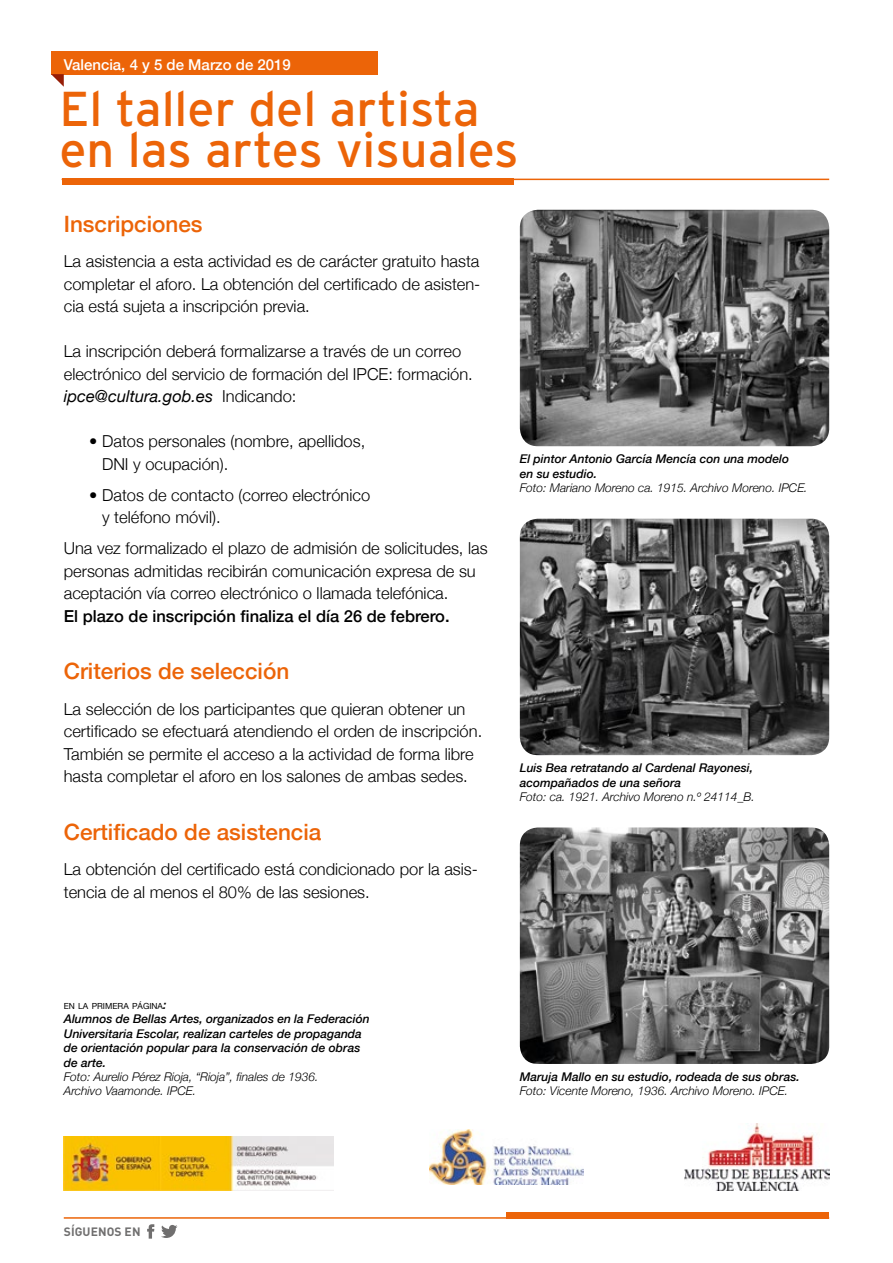
<style>
.page{position:relative;width:893px;height:1263px;background:#fff}
.page>*{position:absolute;margin:0;border:0;box-sizing:border-box;transform-origin:0 0}
.t1{font:48.9px/40.8px "Interstate";color:#ec6408}
.t2{font:500 22.5px "Helvetica Neue";color:#ec6408}
.t3{font:300 16.5px/22.5px "Helvetica Neue";color:#000}
.t4{font:500 16.5px "Helvetica Neue";color:#000}
.t5{font:500 15px "Helvetica Neue";color:#fff}
.t6{font:italic 500 12px/14.4px "Helvetica Neue";color:#000}
.t7{font:italic 300 12px/14.4px "Helvetica Neue";color:#000}
.t8{font:700 12px "DIN Pro";letter-spacing:.01em;color:#706f6f}
.t9{font:8.4px "Helvetica Neue";color:#000}
.s1{font-weight:400;font-style:italic}
.s2{font-weight:500;font-style:italic;font-size:12px}
</style>
<div class="page">
<img style="left:520px;top:519px;width:309px;height:236px">
<img style="left:520px;top:210px;width:309px;height:236px">
<div style="left:51px;top:51px;width:327px;height:23px;background:#ec6408"></div>
<hr style="left:62px;top:179px;width:767px;height:1px;background:#ec6408">
<div style="left:62px;top:179px;width:451px;height:6px;background:#ec6408"></div>
<img style="left:520px;top:827px;width:309px;height:237px">
<svg style="left:51px;top:74px;width:13px;height:13px"></svg>
<hr style="left:64px;top:1217px;width:765px;height:2px;background:#ec6408">
<div style="left:507px;top:1212px;width:322px;height:7px;background:#ec6408"></div>
<img style="left:64px;top:1136px;width:270px;height:55px">
<img style="left:685px;top:1123px;width:144px;height:68px">
<img style="left:430px;top:1130px;width:153px;height:54px">
<svg style="left:161px;top:1225px;width:16px;height:13px"></svg>
<svg style="left:147px;top:1224px;width:7px;height:14px"></svg>
<p class="t5" style="left:64px;top:53px;width:229px">Valencia, 4 y 5 de Marzo de 2019</p>
<h1 class="t1" style="left:60px;top:88px;width:461px">El taller del artista en las artes visuales</h1>
<h2 class="t2" style="left:64px;top:206px;width:140px">Inscripciones</h2>
<p class="t3" style="left:64px;top:249px;width:418px;text-align:justify">La asistencia a esta actividad es de carácter gratuito hasta completar el aforo. La obtención del certificado de asisten&shy;cia está sujeta a inscripción previa.</p>
<p class="t3" style="left:64px;top:339px;width:410px">La inscripción deberá formalizarse a través de un correo electrónico del servicio de formación del IPCE: formación. <span class="s1">ipce@cultura.gob.es</span> Indicando:</p>
<p class="t3" style="left:102px;top:429px;width:265px;text-indent:-13px">• Datos personales (nombre, apellidos,<br>DNI y ocupación).</p>
<p class="t3" style="left:102px;top:482px;width:270px;text-indent:-13px">• Datos de contacto (correo electrónico y teléfono móvil).</p>
<p class="t3" style="left:64px;top:536px;width:425px">Una vez formalizado el plazo de admisión de solicitudes, las personas admitidas recibirán comunicación expresa de su aceptación vía correo electrónico o llamada telefónica.</p>
<p class="t4" style="left:64px;top:602px;width:387px">El plazo de inscripción finaliza el día 26 de febrero.</p>
<h2 class="t2" style="left:64px;top:653px;width:227px">Criterios de selección</h2>
<p class="t3" style="left:64px;top:696px;width:420px">La selección de los participantes que quieran obtener un certificado se efectuará atendiendo el orden de inscripción.<br>También se permite el acceso a la actividad de forma libre hasta completar el aforo en los salones de ambas sedes.</p>
<h2 class="t2" style="left:64px;top:814px;width:259px">Certificado de asistencia</h2>
<p class="t3" style="left:64px;top:857px;width:416px">La obtención del certificado está condicionado por la asis&shy;tencia de al menos el 80% de las sesiones.</p>
<p class="t6" style="left:520px;top:451px;width:271px">El pintor Antonio García Mencía con una modelo en su estudio.</p>
<p class="t7" style="left:520px;top:480px;width:289px">Foto: Mariano Moreno ca. 1915. Archivo Moreno. IPCE.</p>
<p class="t6" style="left:520px;top:760px;width:235px">Luis Bea retratando al Cardenal Rayonesi, acompañados de una señora</p>
<p class="t7" style="left:520px;top:789px;width:237px">Foto: ca. 1921. Archivo Moreno n.º 24114_B.</p>
<p class="t9" style="left:64px;top:1000px;width:104px">EN LA PRIMERA PÁGINA<span class="s2">:</span></p>
<p class="t6" style="left:64px;top:1011px;width:307px">Alumnos de Bellas Artes, organizados en la Federación Universitaria Escolar, realizan carteles de propaganda de orientación popular para la conservación de obras de arte.</p>
<p class="t7" style="left:64px;top:1069px;width:256px">Foto: Aurelio Pérez Rioja, “Rioja”, finales de 1936.<br>Archivo Vaamonde. IPCE.</p>
<p class="t6" style="left:520px;top:1069px;width:281px">Maruja Mallo en su estudio, rodeada de sus obras.</p>
<p class="t7" style="left:520px;top:1083px;width:270px">Foto: Vicente Moreno, 1936. Archivo Moreno. IPCE.</p>
<p class="t8" style="left:64px;top:1223px;width:78px">SÍGUENOS EN</p>
</div>
